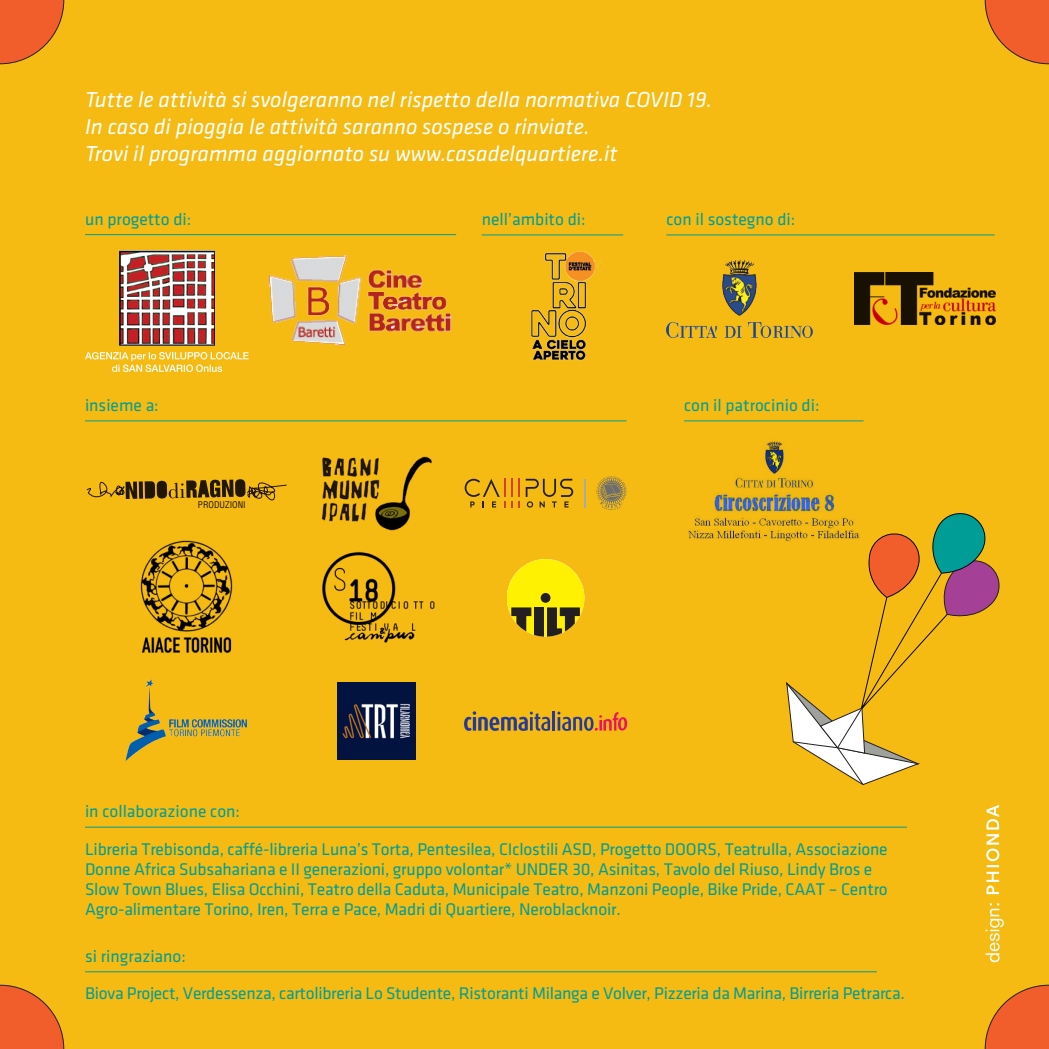
<style>
.page{position:relative;width:1049px;height:1049px;background:#f5bb13}
.page>*{position:absolute;margin:0;border:0;box-sizing:border-box;transform-origin:0 0}
.t1{font:italic 22.5px "Klavika";color:#fff}
.t2{font:17.5px/20px "Klavika Regular TF";letter-spacing:-.01em;color:#009d97}
.t3{font:condensed 9px "Helvetica LT Std";color:#231f20}
</style>
<div class="page">
<svg style="left:0;top:0;width:64px;height:64px"></svg>
<svg style="left:0;top:985px;width:64px;height:64px"></svg>
<svg style="left:985px;top:0;width:64px;height:64px"></svg>
<svg style="left:985px;top:985px;width:64px;height:64px"></svg>
<svg style="left:786px;top:513px;width:214px;height:272px"></svg>
<hr style="left:85px;top:827px;width:822px;height:1px;background:#009d97">
<hr style="left:85px;top:971px;width:792px;height:1px;background:#009d97">
<svg style="left:985px;top:903px;width:19px;height:59px"></svg>
<svg style="left:986px;top:805px;width:13px;height:89px"></svg>
<hr style="left:684px;top:420px;width:179px;height:1px;background:#009d97">
<img style="left:688px;top:441px;width:175px;height:103px">
<svg style="left:85px;top:352px;width:164px;height:20px"></svg>
<img style="left:120px;top:251px;width:94px;height:94px">
<hr style="left:85px;top:234px;width:371px;height:1px;background:#009d97">
<img style="left:269px;top:255px;width:182px;height:90px">
<hr style="left:482px;top:234px;width:141px;height:1px;background:#009d97">
<img style="left:530px;top:250px;width:71px;height:111px">
<hr style="left:85px;top:420px;width:541px;height:1px;background:#009d97">
<img style="left:666px;top:259px;width:147px;height:79px">
<hr style="left:666px;top:234px;width:328px;height:1px;background:#009d97">
<img style="left:854px;top:272px;width:142px;height:53px">
<img style="left:140px;top:540px;width:93px;height:113px">
<img style="left:322px;top:551px;width:113px;height:92px">
<div style="left:507px;top:559px;width:77px;height:78px;background:#fff101;border-radius:50%"></div>
<svg style="left:511px;top:607px;width:20px;height:27px"></svg>
<div style="left:534px;top:607px;width:10px;height:30px;background:#231f20"></div>
<svg style="left:547px;top:607px;width:33px;height:30px"></svg>
<div style="left:541px;top:593px;width:9px;height:10px;background:#231f20;border-radius:50%"></div>
<svg style="left:87px;top:479px;width:200px;height:22px"></svg>
<img style="left:321px;top:456px;width:111px;height:75px">
<svg style="left:585px;top:479px;width:1px;height:28px"></svg>
<svg style="left:511px;top:479px;width:1px;height:28px"></svg>
<svg style="left:518px;top:479px;width:2px;height:28px"></svg>
<svg style="left:465px;top:479px;width:40px;height:28px"></svg>
<svg style="left:526px;top:479px;width:47px;height:28px"></svg>
<svg style="left:596px;top:476px;width:30px;height:34px"></svg>
<img style="left:338px;top:682px;width:77px;height:77px">
<img style="left:125px;top:679px;width:122px;height:83px">
<svg style="left:464px;top:711px;width:86px;height:20px"></svg>
<hr style="left:552px;top:711px;width:3px;height:19px;background:#253b97">
<svg style="left:557px;top:712px;width:70px;height:19px"></svg>
<p class="t1" style="left:85px;top:88px;width:628px">Tutte le attività si svolgeranno nel rispetto della normativa COVID 19.</p>
<p class="t1" style="left:85px;top:115px;width:506px">In caso di pioggia le attività saranno sospese o rinviate.</p>
<p class="t1" style="left:85px;top:142px;width:534px">Trovi il programma aggiornato su www.casadelquartiere.it</p>
<p class="t2" style="left:85px;top:209px;width:108px">un progetto di:</p>
<p class="t2" style="left:482px;top:209px;width:105px">nell’ambito di:</p>
<p class="t2" style="left:85px;top:395px;width:75px">insieme a:</p>
<p class="t3" style="left:198px;top:500px;width:49px">PRODUZIONI</p>
<p class="t2" style="left:666px;top:209px;width:130px">con il sostegno di:</p>
<p class="t2" style="left:684px;top:395px;width:137px">con il patrocinio di:</p>
<p class="t2" style="left:85px;top:801px;width:156px">in collaborazione con:</p>
<p class="t2" style="left:85px;top:839px;width:804px">Libreria Trebisonda, caffé-libreria Luna’s Torta, Pentesilea, CIclostili ASD, Progetto DOORS, Teatrulla, Associazione Donne Africa Subsahariana e II generazioni, gruppo volontar* UNDER 30, Asinitas, Tavolo del Riuso, Lindy Bros e Slow Town Blues, Elisa Occhini, Teatro della Caduta, Municipale Teatro, Manzoni People, Bike Pride, CAAT – Centro Agro-alimentare Torino, Iren, Terra e Pace, Madri di Quartiere, Neroblacknoir.</p>
<p class="t2" style="left:85px;top:946px;width:102px">si ringraziano:</p>
<p class="t2" style="left:85px;top:984px;width:821px">Biova Project, Verdessenza, cartolibreria Lo Studente, Ristoranti Milanga e Volver, Pizzeria da Marina, Birreria Petrarca.</p>
</div>
